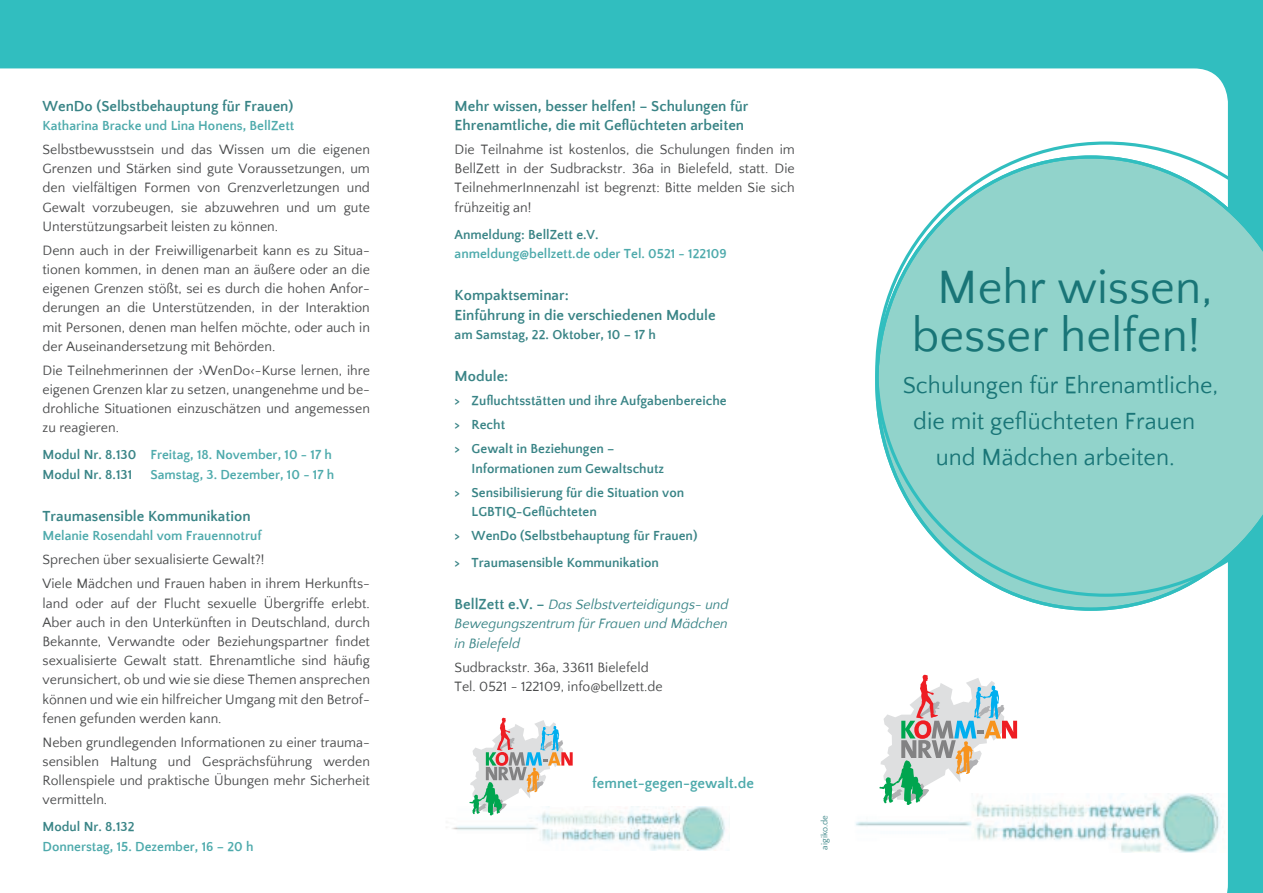
<style>
.page{position:relative;width:1263px;height:893px;background:#31bebf}
.page>*{position:absolute;margin:0;border:0;box-sizing:border-box;transform-origin:0 0}
.t1{font:48px/48px "Quattrocento Sans";color:#197577;text-align:center}
.t2{font:24px/36px "Quattrocento Sans";color:#197577;text-align:center}
.t3{font:700 15px/19.5px "Quattrocento Sans";color:#398486}
.t4{font:700 15px "Quattrocento Sans";color:#4eaaac}
.t5{font:13.95px/19.2px "Quattrocento Sans";color:#494a4b;text-align:justify}
.t6{font:italic 13.95px/19.2px "Quattrocento Sans";color:#398486;text-align:justify}
.t7{font:700 13.5px/24px "Quattrocento Sans";color:#398486}
.t8{font:700 13.5px "Quattrocento Sans";color:#4eaaac}
.t9{font:9px "Quattrocento Sans";color:#398486}
.s1{color:#4eaaac}
.s2{font-weight:700;font-style:normal;font-size:15px}
</style>
<div class="page">
<div style="left:0;top:68px;width:1228px;height:825px;background:#fff"></div>
<div style="left:837px;top:757px;width:388px;height:136px;background:#fff"></div>
<img style="left:835px;top:793px;width:391px;height:59px">
<svg style="left:879px;top:674px;width:138px;height:131px"></svg>
<svg style="left:875px;top:141px;width:353px;height:14px;background:#ebf8f8"></svg>
<svg style="left:875px;top:155px;width:388px;height:456px;background:#9bd8d1"></svg>
<img style="left:436px;top:807px;width:294px;height:44px">
<svg style="left:469px;top:717px;width:104px;height:99px;background:#d8dbd7"></svg>
<p class="t3" style="left:43px;top:96px;width:252px">WenDo (Selbstbehauptung für Frauen)</p>
<p class="t8" style="left:43px;top:119px;width:253px">Katharina Bracke und Lina Honens, BellZett</p>
<p class="t5" style="left:43px;top:140px;width:329px">Selbstbewusstsein und das Wissen um die eigenen Grenzen und Stärken sind gute Voraussetzungen, um den vielfältigen Formen von Grenzverletzungen und Gewalt vorzubeugen, sie abzuwehren und um gute Unterstützungsarbeit leisten zu können.</p>
<p class="t5" style="left:43px;top:241px;width:329px">Denn auch in der Freiwilligenarbeit kann es zu Situa&shy;tionen kommen, in denen man an äußere oder an die eigenen Grenzen stößt, sei es durch die hohen Anfor&shy;derungen an die Unterstützenden, in der Interaktion mit Personen, denen man helfen möchte, oder auch in der Auseinandersetzung mit Behörden.</p>
<p class="t5" style="left:43px;top:361px;width:329px">Die Teilnehmerinnen der ›WenDo‹-Kurse lernen, ihre eigenen Grenzen klar zu setzen, unangenehme und be&shy;drohliche Situationen einzuschätzen und angemessen zu reagieren.</p>
<p class="t7" style="left:43px;top:446px;width:291px;line-height:19.5px">Modul Nr. 8.130 <span class="s1">Freitag, 18. November, 10 - 17 h<br></span>Modul Nr. 8.131</p>
<p class="t8" style="left:151px;top:467px;width:185px">Samstag, 3. Dezember, 10 - 17 h</p>
<p class="t3" style="left:43px;top:507px;width:210px">Traumasensible Kommunikation</p>
<p class="t8" style="left:43px;top:529px;width:220px">Melanie Rosendahl vom Frauennotruf</p>
<p class="t5" style="left:43px;top:548px;width:329px;line-height:24px">Sprechen über sexualisierte Gewalt?!<br>Viele Mädchen und Frauen haben in ihrem Herkunfts-</p>
<p class="t5" style="left:43px;top:594px;width:329px">land oder auf der Flucht sexuelle Übergriffe erlebt.<br>Aber auch in den Unterkünften in Deutschland, durch Bekannte, Verwandte oder Beziehungspartner findet sexualisierte Gewalt statt. Ehrenamtliche sind häufig verunsichert, ob und wie sie diese Themen ansprechen können und wie ein hilfreicher Umgang mit den Betrof&shy;fenen gefunden werden kann.</p>
<p class="t5" style="left:43px;top:733px;width:329px">Neben grundlegenden Informationen zu einer trauma&shy;sensiblen Haltung und Gesprächsführung werden Rollenspiele und praktische Übungen mehr Sicherheit vermitteln.</p>
<p class="t7" style="left:43px;top:815px;width:93px">Modul Nr. 8.132</p>
<p class="t8" style="left:43px;top:839px;width:213px">Donnerstag, 15. Dezember, 16 – 20 h</p>
<p class="t3" style="left:455px;top:96px;width:295px">Mehr wissen, besser helfen! – Schulungen für<br>Ehrenamtliche, die mit Geflüchteten arbeiten</p>
<p class="t5" style="left:455px;top:140px;width:342px">Die Teilnahme ist kostenlos, die Schulungen finden im BellZett in der Sudbrackstr. 36a in Bielefeld, statt. Die TeilnehmerInnenzahl ist begrenzt: Bitte melden Sie sich frühzeitig an!</p>
<p class="t7" style="left:455px;top:223px;width:145px">Anmeldung: BellZett e.V.</p>
<p class="t8" style="left:455px;top:247px;width:274px">anmeldung@bellzett.de oder Tel. 0521 - 122109</p>
<p class="t3" style="left:455px;top:286px;width:263px">Kompaktseminar:<br>Einführung in die verschiedenen Module</p>
<p class="t7" style="left:455px;top:323px;width:203px">am Samstag, 22. Oktober, 10 – 17 h</p>
<p class="t3" style="left:455px;top:367px;width:55px">Module:</p>
<p class="t7" style="left:455px;top:389px;width:273px">&gt; Zufluchtsstätten und ihre Aufgabenbereiche &gt; Recht<br>&gt; Gewalt in Beziehungen –</p>
<p class="t7" style="left:455px;top:457px;width:231px;text-align:center">Informationen zum Gewaltschutz<br>&gt; Sensibilisierung für die Situation von</p>
<p class="t7" style="left:455px;top:500px;width:244px;text-indent:17px">LGBTIQ-Geflüchteten<br>&gt; WenDo (Selbstbehauptung für Frauen)</p>
<p class="t7" style="left:455px;top:551px;width:206px">&gt; Traumasensible Kommunikation</p>
<p class="t6" style="left:455px;top:595px;width:275px"><span class="s2">BellZett e.V. –</span> Das Selbstverteidigungs- und Bewegungszentrum für Frauen und Mädchen in Bielefeld</p>
<p class="t5" style="left:455px;top:658px;width:209px">Sudbrackstr. 36a, 33611 Bielefeld<br>Tel. 0521 - 122109, info@bellzett.de</p>
<p class="t4" style="left:592px;top:775px;width:163px">femnet-gegen-gewalt.de</p>
<p class="t9" style="left:820px;top:849px;width:36px;rotate:-90deg">aigiko.de</p>
<h1 class="t1" style="left:912px;top:265px;width:303px">Mehr wissen, besser helfen!</h1>
<h2 class="t2" style="left:903px;top:368px;width:317px">Schulungen für Ehrenamtliche, die mit geflüchteten Frauen und Mädchen arbeiten.</h2>
</div>
